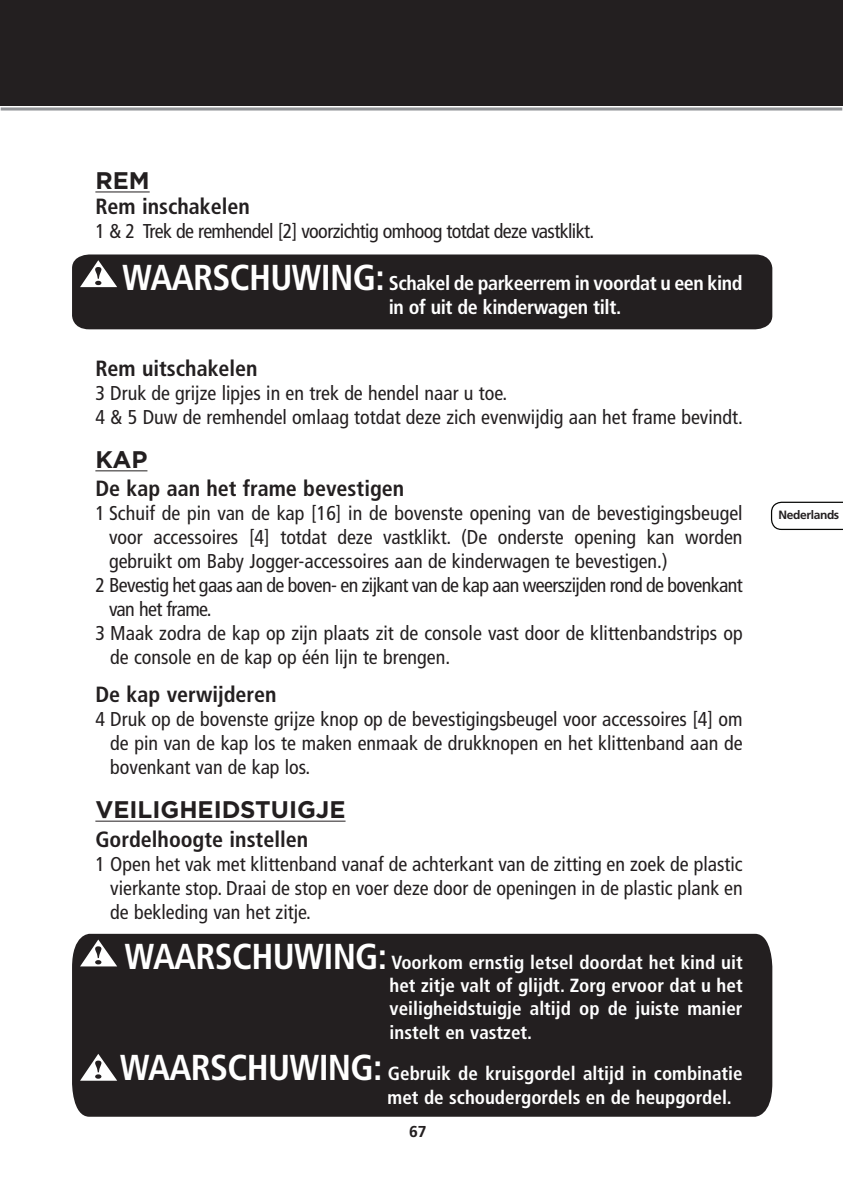
<style>
.page{position:relative;width:843px;height:1196px;background:#fff}
.page>*{position:absolute;margin:0;border:0;box-sizing:border-box;transform-origin:0 0}
.t1{font:700 24px "Gotham";color:#231f20}
.t2{font:700 condensed 22px "Frutiger";color:#231f20}
.t3{font:condensed 20px/24px "Frutiger";color:#231f20;text-align:justify}
.t4{font:condensed 20px "Frutiger";letter-spacing:-.03em;color:#231f20}
.t5{font:700 condensed 20px/24px "Frutiger";letter-spacing:-.02em;color:#fff}
.t6{font:700 condensed 19px/23.2px "Frutiger";color:#fff;text-align:justify}
.t7{font:700 15.8px "Frutiger";color:#231f20}
.t8{font:700 12px "Frutiger";letter-spacing:-.03em;color:#231f20}
.s1{font-size:36px}
</style>
<div class="page">
<hr style="left:1px;top:107px;width:841px;height:3px;background:#939598">
<div style="left:0;top:0;width:842px;height:105px;background:#231f20"></div>
<svg style="left:770px;top:501px;width:72px;height:29px"></svg>
<div style="left:72px;top:254px;width:700px;height:75px;background:#231f20"></div>
<svg style="left:80px;top:260px;width:37px;height:27px"></svg>
<div style="left:72px;top:933px;width:700px;height:183px;background:#231f20"></div>
<svg style="left:80px;top:939px;width:37px;height:27px"></svg>
<svg style="left:80px;top:1053px;width:37px;height:27px"></svg>
<hr style="left:95px;top:191px;width:55px;height:1px;background:#231f20">
<hr style="left:95px;top:470px;width:52px;height:1px;background:#231f20">
<hr style="left:95px;top:820px;width:250px;height:1px;background:#231f20">
<p class="t1" style="left:95px;top:166px;width:56px">REM</p>
<p class="t2" style="left:95px;top:193px;width:156px">Rem inschakelen</p>
<p class="t4" style="left:95px;top:219px;width:500px">1 &amp; 2 Trek de remhendel [2] voorzichtig omhoog totdat deze vastklikt.</p>
<p class="t5" style="left:388px;top:271px;width:355px;text-indent:-266px"><span class="s1">WAARSCHUWING:</span> Schakel de parkeerrem in voordat u een kind in of uit de kinderwagen tilt.</p>
<p class="t2" style="left:95px;top:355px;width:164px">Rem uitschakelen</p>
<p class="t3" style="left:95px;top:381px;width:649px">3 Druk de grijze lipjes in en trek de hendel naar u toe.<br>4 &amp; 5 Duw de remhendel omlaag totdat deze zich evenwijdig aan het frame bevindt.</p>
<p class="t1" style="left:95px;top:445px;width:54px">KAP</p>
<p class="t2" style="left:95px;top:475px;width:310px">De kap aan het frame bevestigen</p>
<p class="t3" style="left:95px;top:501px;width:648px">1 Schuif de pin van de kap [16] in de bovenste opening van de bevestigingsbeugel</p>
<p class="t3" style="left:109px;top:525px;width:635px">voor accessoires [4] totdat deze vastklikt. (De onderste opening kan worden</p>
<p class="t3" style="left:109px;top:549px;width:560px">gebruikt om Baby Jogger-accessoires aan de kinderwagen te bevestigen.)</p>
<p class="t4" style="left:95px;top:573px;width:648px">2 Bevestig het gaas aan de boven- en zijkant van de kap aan weerszijden rond de bovenkant</p>
<p class="t4" style="left:109px;top:597px;width:104px">van het frame.</p>
<p class="t3" style="left:95px;top:621px;width:648px">3 Maak zodra de kap op zijn plaats zit de console vast door de klittenbandstrips op</p>
<p class="t3" style="left:110px;top:645px;width:341px">de console en de kap op één lijn te brengen.</p>
<p class="t2" style="left:95px;top:681px;width:183px">De kap verwijderen</p>
<p class="t3" style="left:110px;top:707px;width:633px;text-indent:-15px">4 Druk op de bovenste grijze knop op de bevestigingsbeugel voor accessoires [4] om de pin van de kap los te maken enmaak de drukknopen en het klittenband aan de bovenkant van de kap los.</p>
<p class="t1" style="left:95px;top:795px;width:251px">VEILIGHEIDSTUIGJE</p>
<p class="t2" style="left:95px;top:826px;width:214px">Gordelhoogte instellen</p>
<p class="t3" style="left:110px;top:851px;width:634px;text-indent:-15px">1 Open het vak met klittenband vanaf de achterkant van de zitting en zoek de plastic vierkante stop. Draai de stop en voer deze door de openingen in de plastic plank en de bekleding van het zitje.</p>
<p class="t6" style="left:389px;top:950px;width:354px;text-indent:-265px"><span class="s1">WAARSCHUWING:</span> Voorkom ernstig letsel doordat het kind uit het zitje valt of glijdt. Zorg ervoor dat u het veiligheidstuigje altijd op de juiste manier instelt en vastzet.</p>
<p class="t6" style="left:387px;top:1061px;width:356px;line-height:24px;text-indent:-267px"><span class="s1">WAARSCHUWING:</span> Gebruik de kruisgordel altijd in combinatie met de schoudergordels en de heupgordel.</p>
<p class="t7" style="left:409px;top:1122px;width:19px">67</p>
<p class="t8" style="left:778px;top:507px;width:62px">Nederlands</p>
</div>
